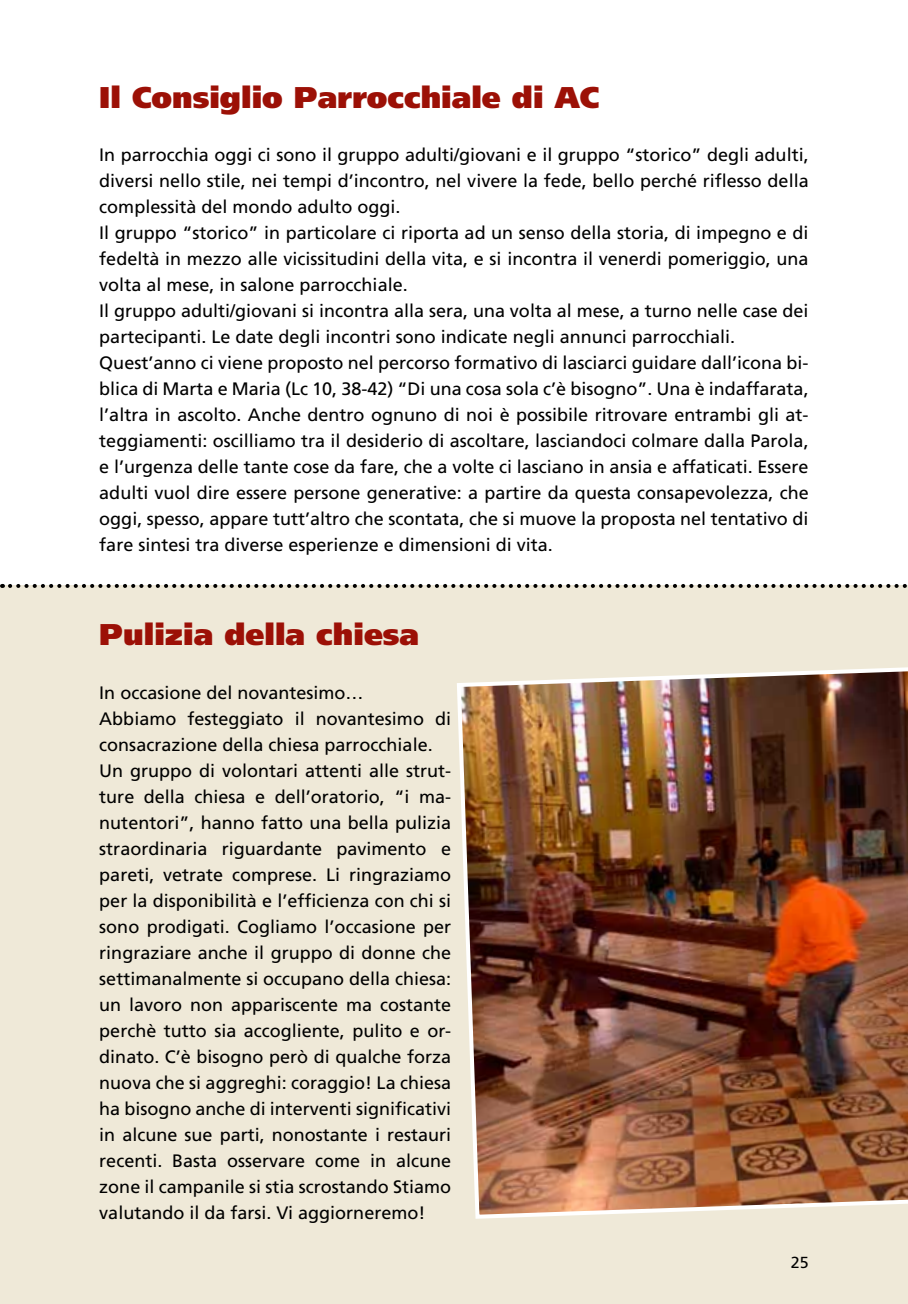
<style>
.page{position:relative;width:908px;height:1304px;background:#fff}
.page>*{position:absolute;margin:0;border:0;box-sizing:border-box;transform-origin:0 0}
.t1{font:900 30px "Frutiger";color:#9c1006}
.t2{font:18px/26px "Frutiger";color:#000}
.t3{font:16px "Frutiger";color:#000}
</style>
<div class="page">
<div style="left:0;top:586px;width:907px;height:718px;background:#efe9d8"></div>
<img style="left:457px;top:667px;width:450px;height:552px">
<svg style="left:10px;top:584px;width:898px;height:4px"></svg>
<h1 class="t1" style="left:99px;top:79px;width:479px">Il Consiglio Parrocchiale di AC</h1>
<p class="t2" style="left:99px;top:142px;width:710px">I n parrocchia oggi ci sono il gruppo adulti/giovani e il gruppo “storico” degli adulti, diversi nello stile, nei tempi d’incontro, nel vivere la fede, bello perché riflesso della complessità del mondo adulto oggi.<br>I l gruppo “storico” in particolare ci riporta ad un senso della storia, di impegno e di fedeltà in mezzo alle vicissitudini della vita, e si incontra il venerdi pomeriggio, una volta al mese, in salone parrocchiale.<br>I l gruppo adulti/giovani si incontra alla sera, una volta al mese, a turno nelle case dei partecipanti. Le date degli incontri sono indicate negli annunci parrocchiali.<br>Quest’anno ci viene proposto nel percorso formativo di lasciarci guidare dall’icona bi&shy;blica di Marta e Maria (Lc 10, 38-42) “Di una cosa sola c’è bisogno”. U na è indaffarata, l’altra in ascolto. Anche dentro ognuno di noi è possibile ritrovare entrambi gli at&shy;teggiamenti: oscilliamo tra il desiderio di ascoltare, lasciandoci colmare dalla Parola, e l’urgenza delle tante cose da fare, che a volte ci lasciano in ansia e affaticati. Essere adulti vuol dire essere persone generative: a partire da questa consapevolezza, che oggi, spesso, appare tutt’altro che scontata, che si muove la proposta nel tentativo di fare sintesi tra diverse esperienze e dimensioni di vita.</p>
<h1 class="t1" style="left:99px;top:617px;width:321px">Pulizia della chiesa</h1>
<p class="t2" style="left:99px;top:679px;width:353px">I n occasione del novantesimo…<br>Abbiamo festeggiato il novantesimo di consacrazione della chiesa parrocchiale.<br>U n gruppo di volontari attenti alle strut&shy;ture della chiesa e dell’oratorio, “i ma&shy;nutentori”, hanno fatto una bella pulizia straordinaria riguardante pavimento e pareti, vetrate comprese. Li ringraziamo per la disponibilità e l’efficienza con chi si sono prodigati. Cogliamo l’occasione per ringraziare anche il gruppo di donne che settimanalmente si occupano della chiesa: un lavoro non appariscente ma costante perchè tutto sia accogliente, pulito e or&shy;dinato. C’è bisogno però di qualche forza nuova che si aggreghi: coraggio! La chiesa ha bisogno anche di interventi significativi in alcune sue parti, nonostante i restauri recenti. Basta osservare come in alcune zone il campanile si stia scrostando Stiamo valutando il da farsi. Vi aggiorneremo!</p>
<p class="t3" style="left:790px;top:1253px;width:19px">25</p>
</div>
